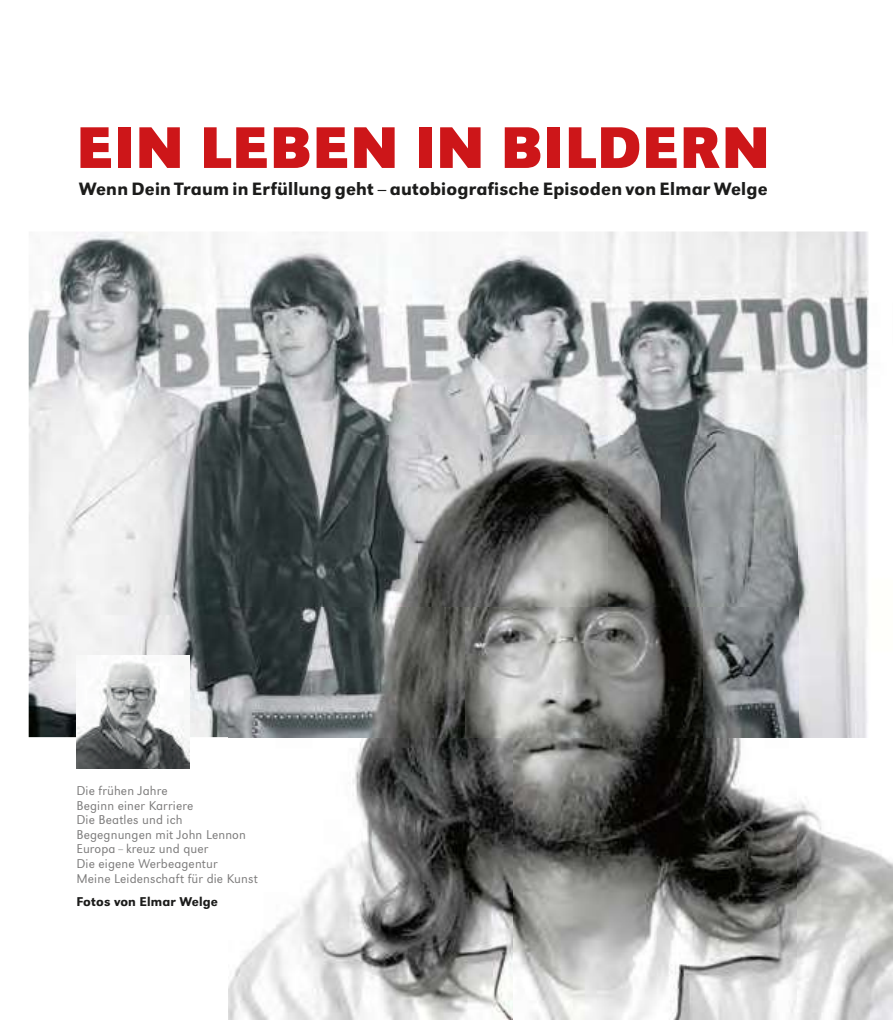
<style>
.page{position:relative;width:893px;height:1021px;background:#fff}
.page>*{position:absolute;margin:0;border:0;box-sizing:border-box;transform-origin:0 0}
.t1{font:700 60.9px "URW Grotesk T";letter-spacing:.01em;color:#cd1619}
.t2{font:500 18.6px "URW Grotesk T";letter-spacing:.01em;color:#1c1c1b}
.t3{font:300 13.2px/14.5px "URW Grotesk T";letter-spacing:.01em;color:#7c7b7b}
.t4{font:500 13.2px "URW Grotesk T";letter-spacing:.01em;color:#1c1c1b}
</style>
<div class="page">
<img style="left:29px;top:231px;width:840px;height:506px">
<img style="left:229px;top:435px;width:664px;height:584px">
<img style="left:76px;top:655px;width:113px;height:113px">
<h1 class="t1" style="left:76px;top:112px;width:695px">EIN LEBEN IN BILDERN</h1>
<h2 class="t2" style="left:79px;top:178px;width:690px">Wenn Dein Traum in Erfüllung geht – autobiografische Episoden von Elmar Welge</h2>
<p class="t3" style="left:76px;top:783px;width:183px">Die frühen Jahre<br>Beginn einer Karriere<br>Die Beatles und ich<br>Begegnungen mit John Lennon<br>Europa – kreuz und quer<br>Die eigene Werbeagentur<br>Meine Leidenschaft für die Kunst</p>
<p class="t4" style="left:76px;top:894px;width:143px">Fotos von Elmar Welge</p>
</div>
